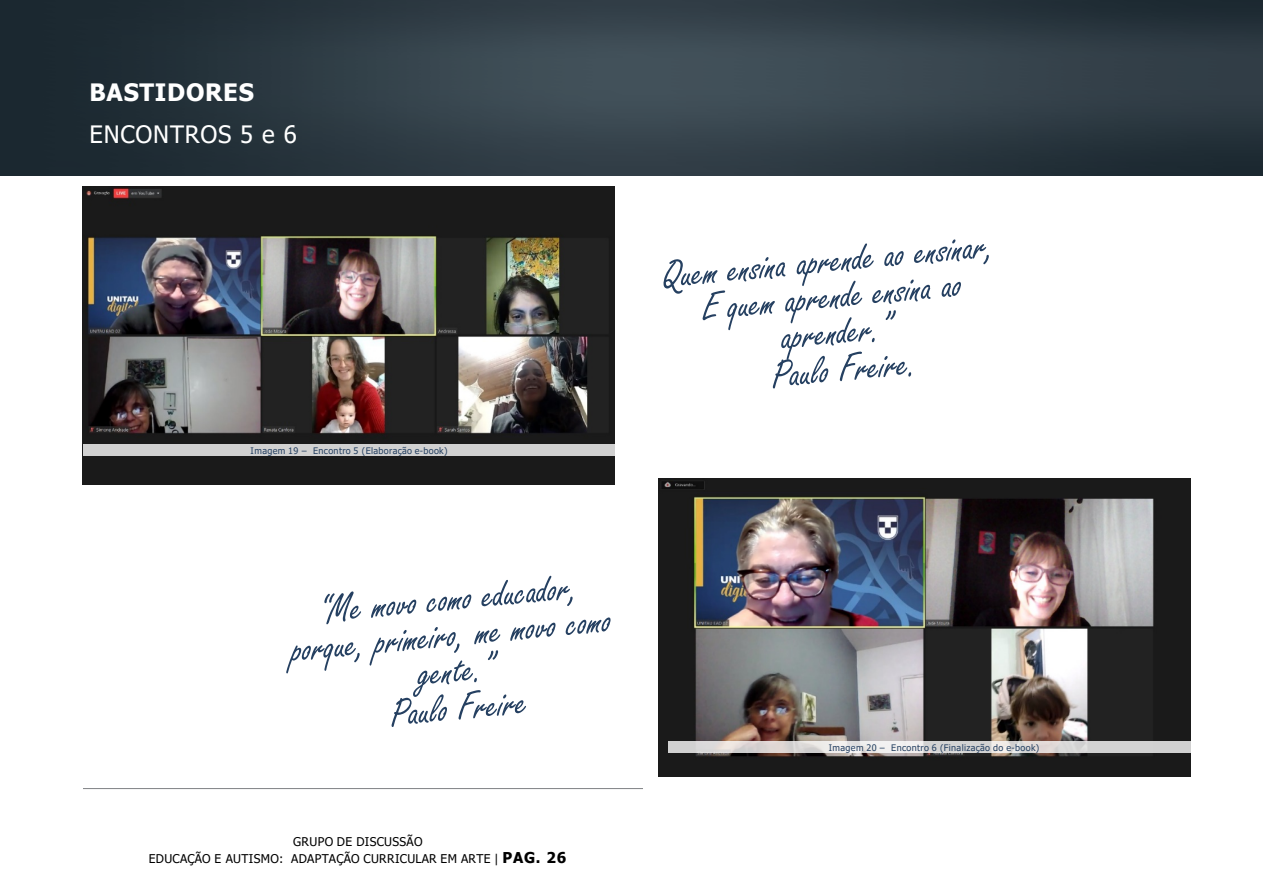
<style>
.page{position:relative;width:1263px;height:893px;background:#fff}
.page>*{position:absolute;margin:0;border:0;box-sizing:border-box;transform-origin:0 0}
.t1{font:24px "Tahoma";letter-spacing:.03em;color:#fff}
.t2{font:700 24px "Tahoma";letter-spacing:.03em;color:#fff}
.t3{font:12px "Tahoma";letter-spacing:.025em;color:#000}
.t4{font:9px "Tahoma";letter-spacing:.04em;color:#254061}
.s1{font-weight:700;font-size:15px}
</style>
<div class="page">
<img style="left:658px;top:479px;width:532px;height:298px">
<img style="left:83px;top:187px;width:532px;height:298px">
<img style="left:0;top:0;width:1263px;height:175px">
<hr style="left:83px;top:788px;width:560px;height:1px;background:#808285">
<div style="left:83px;top:444px;width:532px;height:11px;background:#d1d1d1"></div>
<svg style="left:663px;top:239px;width:326px;height:149px"></svg>
<svg style="left:286px;top:576px;width:325px;height:151px"></svg>
<div style="left:668px;top:741px;width:532px;height:11px;background:#fff;opacity:.8"></div>
<p class="t2" style="left:90px;top:75px;width:166px">BASTIDORES</p>
<p class="t1" style="left:90px;top:118px;width:209px">ENCONTROS 5 e 6</p>
<p class="t4" style="left:251px;top:444px;width:198px">Imagem 19 – Encontro 5 (Elaboração e-book)</p>
<p class="t3" style="left:293px;top:833px;width:131px">GRUPO DE DISCUSSÃO</p>
<p class="t3" style="left:149px;top:851px;width:419px">EDUCAÇÃO E AUTISMO: ADAPTAÇÃO CURRICULAR EM ARTE | <span class="s1">PAG. 26</span></p>
<p class="t4" style="left:829px;top:741px;width:212px">Imagem 20 – Encontro 6 (Finalização do e-book)</p>
</div>
